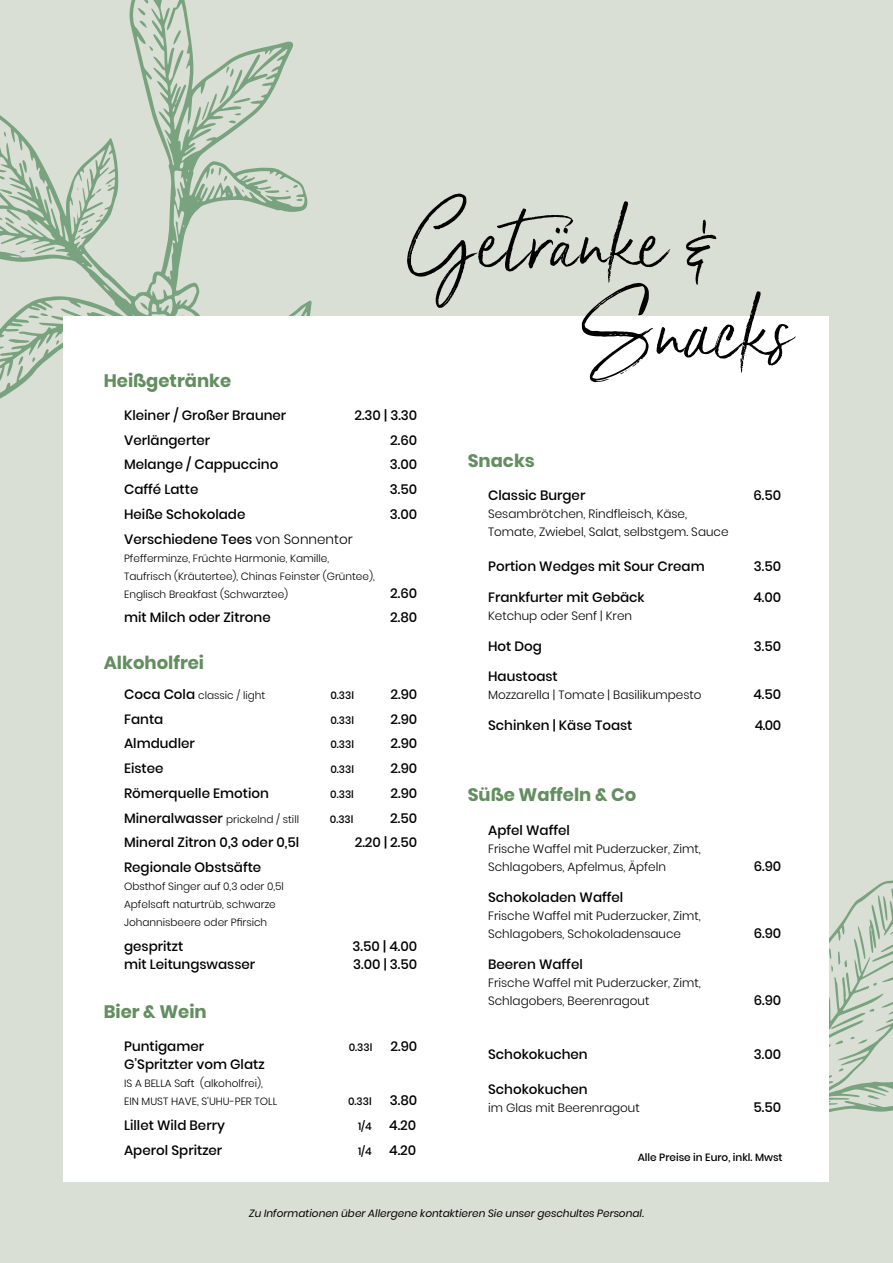
<style>
.page{position:relative;width:893px;height:1263px;background:#d9dfd5}
.page>*{position:absolute;margin:0;border:0;box-sizing:border-box;transform-origin:0 0}
.t1{font:91.5px/90px "Serendipity Two";color:#000100}
.t2{font:700 18px "Poppins";color:#638e5f}
.t3{font:500 13.5px "Poppins";color:#000001}
.t4{font:300 12px/18px "Poppins";color:#000001}
.t5{font:300 10.5px/18px "Poppins";color:#000001}
.t6{font:500 10.5px "Poppins";color:#000001}
.t7{font:italic 10.5px "Poppins";color:#000001}
.s1{font-weight:300}
.s2{font-weight:500;font-size:13.5px}
</style>
<div class="page">
<svg style="left:0;top:0;width:312px;height:453px"></svg>
<svg style="left:35px;top:247px;width:20px;height:7px"></svg>
<svg style="left:0;top:209px;width:21px;height:15px"></svg>
<svg style="left:20px;top:251px;width:6px;height:2px"></svg>
<svg style="left:139px;top:21px;width:8px;height:7px"></svg>
<svg style="left:137px;top:0;width:11px;height:15px"></svg>
<svg style="left:149px;top:46px;width:4px;height:5px"></svg>
<svg style="left:22px;top:160px;width:5px;height:13px"></svg>
<svg style="left:4px;top:131px;width:2px;height:6px"></svg>
<svg style="left:29px;top:313px;width:20px;height:5px"></svg>
<svg style="left:0;top:339px;width:29px;height:10px"></svg>
<svg style="left:173px;top:30px;width:8px;height:15px"></svg>
<svg style="left:202px;top:102px;width:7px;height:18px"></svg>
<svg style="left:226px;top:67px;width:8px;height:10px"></svg>
<svg style="left:219px;top:85px;width:31px;height:18px"></svg>
<svg style="left:228px;top:113px;width:13px;height:10px"></svg>
<svg style="left:0;top:189px;width:12px;height:5px"></svg>
<svg style="left:0;top:170px;width:7px;height:9px"></svg>
<svg style="left:18px;top:356px;width:5px;height:9px"></svg>
<svg style="left:32px;top:357px;width:3px;height:5px"></svg>
<svg style="left:56px;top:340px;width:3px;height:5px"></svg>
<svg style="left:95px;top:189px;width:6px;height:4px"></svg>
<svg style="left:265px;top:190px;width:14px;height:3px"></svg>
<svg style="left:296px;top:199px;width:6px;height:2px"></svg>
<svg style="left:286px;top:185px;width:12px;height:7px"></svg>
<svg style="left:77px;top:211px;width:26px;height:23px"></svg>
<svg style="left:207px;top:167px;width:20px;height:14px"></svg>
<svg style="left:140px;top:302px;width:8px;height:8px"></svg>
<svg style="left:829px;top:880px;width:64px;height:232px"></svg>
<svg style="left:881px;top:1002px;width:12px;height:5px"></svg>
<svg style="left:835px;top:1040px;width:8px;height:4px"></svg>
<svg style="left:829px;top:948px;width:18px;height:39px"></svg>
<svg style="left:830px;top:1009px;width:44px;height:20px"></svg>
<svg style="left:873px;top:977px;width:20px;height:9px"></svg>
<svg style="left:850px;top:1037px;width:18px;height:7px"></svg>
<svg style="left:829px;top:1068px;width:14px;height:18px"></svg>
<svg style="left:858px;top:896px;width:35px;height:65px"></svg>
<svg style="left:868px;top:1095px;width:12px;height:4px"></svg>
<div style="left:64px;top:317px;width:765px;height:865px;background:#fff"></div>
<h2 class="t2" style="left:104px;top:370px;width:129px">Heißgetränke</h2>
<h1 class="t1" style="left:580px;top:194px;width:210px;text-indent:-173px">Getränke &amp;<br>Snacks</h1>
<p class="t3" style="left:124px;top:407px;width:164px">Kleiner / Großer Brauner</p>
<p class="t3" style="left:354px;top:407px;width:65px">2.30 | 3.30</p>
<p class="t3" style="left:124px;top:432px;width:88px">Verlängerter</p>
<p class="t3" style="left:390px;top:432px;width:29px">2.60</p>
<p class="t3" style="left:124px;top:457px;width:156px">Melange / Cappuccino</p>
<p class="t3" style="left:390px;top:457px;width:29px">3.00</p>
<p class="t3" style="left:124px;top:482px;width:76px">Caffé Latte</p>
<p class="t3" style="left:390px;top:482px;width:29px">3.50</p>
<p class="t3" style="left:124px;top:506px;width:123px">Heiße Schokolade</p>
<p class="t3" style="left:390px;top:506px;width:29px">3.00</p>
<p class="t3" style="left:124px;top:531px;width:230px">Verschiedene Tees <span class="s1">von Sonnentor</span></p>
<p class="t5" style="left:124px;top:549px;width:252px">Pfefferminze, Früchte Harmonie, Kamille,<br>Taufrisch (Kräutertee), Chinas Feinster (Grüntee),<br>Englisch Breakfast (Schwarztee)</p>
<p class="t3" style="left:390px;top:585px;width:29px">2.60</p>
<p class="t3" style="left:124px;top:610px;width:148px">mit Milch oder Zitrone</p>
<p class="t3" style="left:390px;top:610px;width:29px">2.80</p>
<h2 class="t2" style="left:104px;top:652px;width:102px">Alkoholfrei</h2>
<p class="t5" style="left:124px;top:686px;width:143px"><span class="s2">Coca Cola</span> classic / light</p>
<p class="t6" style="left:330px;top:689px;width:25px">0.33l</p>
<p class="t3" style="left:391px;top:686px;width:28px">2.90</p>
<p class="t3" style="left:124px;top:711px;width:41px">Fanta</p>
<p class="t6" style="left:330px;top:714px;width:25px">0.33l</p>
<p class="t3" style="left:391px;top:711px;width:28px">2.90</p>
<p class="t3" style="left:124px;top:736px;width:72px">Almdudler</p>
<p class="t6" style="left:330px;top:738px;width:25px">0.33l</p>
<p class="t3" style="left:391px;top:736px;width:28px">2.90</p>
<p class="t3" style="left:124px;top:760px;width:41px">Eistee</p>
<p class="t6" style="left:330px;top:763px;width:25px">0.33l</p>
<p class="t3" style="left:391px;top:760px;width:28px">2.90</p>
<p class="t3" style="left:124px;top:785px;width:146px">Römerquelle Emotion</p>
<p class="t6" style="left:330px;top:788px;width:25px">0.33l</p>
<p class="t3" style="left:391px;top:785px;width:28px">2.90</p>
<p class="t5" style="left:124px;top:810px;width:176px"><span class="s2">Mineralwasser</span> prickelnd / still</p>
<p class="t6" style="left:330px;top:813px;width:25px">0.33l</p>
<p class="t3" style="left:390px;top:810px;width:29px">2.50</p>
<p class="t3" style="left:124px;top:835px;width:177px">Mineral Zitron 0,3 oder 0,5l</p>
<p class="t3" style="left:355px;top:835px;width:64px">2.20 | 2.50</p>
<p class="t3" style="left:124px;top:859px;width:139px">Regionale Obstsäfte</p>
<p class="t5" style="left:124px;top:877px;width:161px">Obsthof Singer auf 0,3 oder 0,5l<br>Apfelsaft naturtrüb, schwarze<br>Johannisbeere oder Pfirsich</p>
<p class="t3" style="left:124px;top:938px;width:61px">gespritzt</p>
<p class="t3" style="left:353px;top:938px;width:66px">3.50 | 4.00</p>
<p class="t3" style="left:124px;top:956px;width:133px">mit Leitungswasser</p>
<p class="t3" style="left:353px;top:956px;width:66px">3.00 | 3.50</p>
<h2 class="t2" style="left:104px;top:1001px;width:105px">Bier &amp; Wein</h2>
<p class="t3" style="left:124px;top:1039px;width:82px">Puntigamer</p>
<p class="t6" style="left:349px;top:1041px;width:25px">0.33l</p>
<p class="t3" style="left:391px;top:1039px;width:28px">2.90</p>
<p class="t3" style="left:124px;top:1057px;width:142px">G’Spritzter vom Glatz</p>
<p class="t5" style="left:124px;top:1075px;width:155px">IS A BELLA Saft (alkoholfrei),<br>EIN MUST HAVE, S’UHU-PER TOLL</p>
<p class="t6" style="left:348px;top:1095px;width:25px">0.33l</p>
<p class="t3" style="left:390px;top:1093px;width:29px">3.80</p>
<p class="t3" style="left:124px;top:1117px;width:102px">Lillet Wild Berry</p>
<p class="t6" style="left:358px;top:1120px;width:15px">1/4</p>
<p class="t3" style="left:389px;top:1117px;width:29px">4.20</p>
<p class="t3" style="left:124px;top:1142px;width:100px">Aperol Spritzer</p>
<p class="t6" style="left:358px;top:1145px;width:15px">1/4</p>
<p class="t3" style="left:389px;top:1142px;width:29px">4.20</p>
<h2 class="t2" style="left:468px;top:451px;width:69px">Snacks</h2>
<p class="t3" style="left:488px;top:487px;width:99px">Classic Burger</p>
<p class="t3" style="left:753px;top:487px;width:29px">6.50</p>
<p class="t4" style="left:488px;top:505px;width:242px">Sesambrötchen, Rindfleisch, Käse,<br>Tomate, Zwiebel, Salat, selbstgem. Sauce</p>
<p class="t3" style="left:488px;top:558px;width:218px">Portion Wedges mit Sour Cream</p>
<p class="t3" style="left:754px;top:558px;width:29px">3.50</p>
<p class="t3" style="left:488px;top:589px;width:158px">Frankfurter mit Gebäck</p>
<p class="t3" style="left:753px;top:589px;width:29px">4.00</p>
<p class="t4" style="left:488px;top:607px;width:146px">Ketchup oder Senf | Kren</p>
<p class="t3" style="left:488px;top:638px;width:55px">Hot Dog</p>
<p class="t3" style="left:754px;top:638px;width:29px">3.50</p>
<p class="t3" style="left:488px;top:669px;width:71px">Haustoast</p>
<p class="t4" style="left:488px;top:686px;width:215px">Mozzarella | Tomate | Basilikumpesto</p>
<p class="t3" style="left:753px;top:687px;width:29px">4.50</p>
<p class="t3" style="left:488px;top:717px;width:146px">Schinken | Käse Toast</p>
<p class="t3" style="left:755px;top:717px;width:28px">4.00</p>
<h2 class="t2" style="left:468px;top:785px;width:170px">Süße Waffeln &amp; Co</h2>
<p class="t3" style="left:488px;top:823px;width:83px">Apfel Waffel</p>
<p class="t4" style="left:488px;top:840px;width:214px">Frische Waffel mit Puderzucker, Zimt,<br>Schlagobers, Apfelmus, Äpfeln</p>
<p class="t3" style="left:488px;top:889px;width:137px">Schokoladen Waffel</p>
<p class="t4" style="left:488px;top:907px;width:214px">Frische Waffel mit Puderzucker, Zimt,<br>Schlagobers, Schokoladensauce</p>
<p class="t3" style="left:488px;top:956px;width:96px">Beeren Waffel</p>
<p class="t4" style="left:488px;top:973px;width:214px">Frische Waffel mit Puderzucker, Zimt,<br>Schlagobers, Beerenragout</p>
<p class="t3" style="left:754px;top:859px;width:29px">6.90</p>
<p class="t3" style="left:754px;top:925px;width:29px">6.90</p>
<p class="t3" style="left:754px;top:992px;width:29px">6.90</p>
<p class="t3" style="left:488px;top:1046px;width:101px">Schokokuchen</p>
<p class="t3" style="left:754px;top:1046px;width:29px">3.00</p>
<p class="t3" style="left:488px;top:1081px;width:101px">Schokokuchen</p>
<p class="t4" style="left:488px;top:1098px;width:153px">im Glas mit Beerenragout</p>
<p class="t3" style="left:753px;top:1099px;width:29px">5.50</p>
<p class="t6" style="left:638px;top:1151px;width:146px">Alle Preise in Euro, inkl. Mwst</p>
<p class="t7" style="left:249px;top:1208px;width:396px">Zu Informationen über Allergene kontaktieren Sie unser geschultes Personal.</p>
</div>
